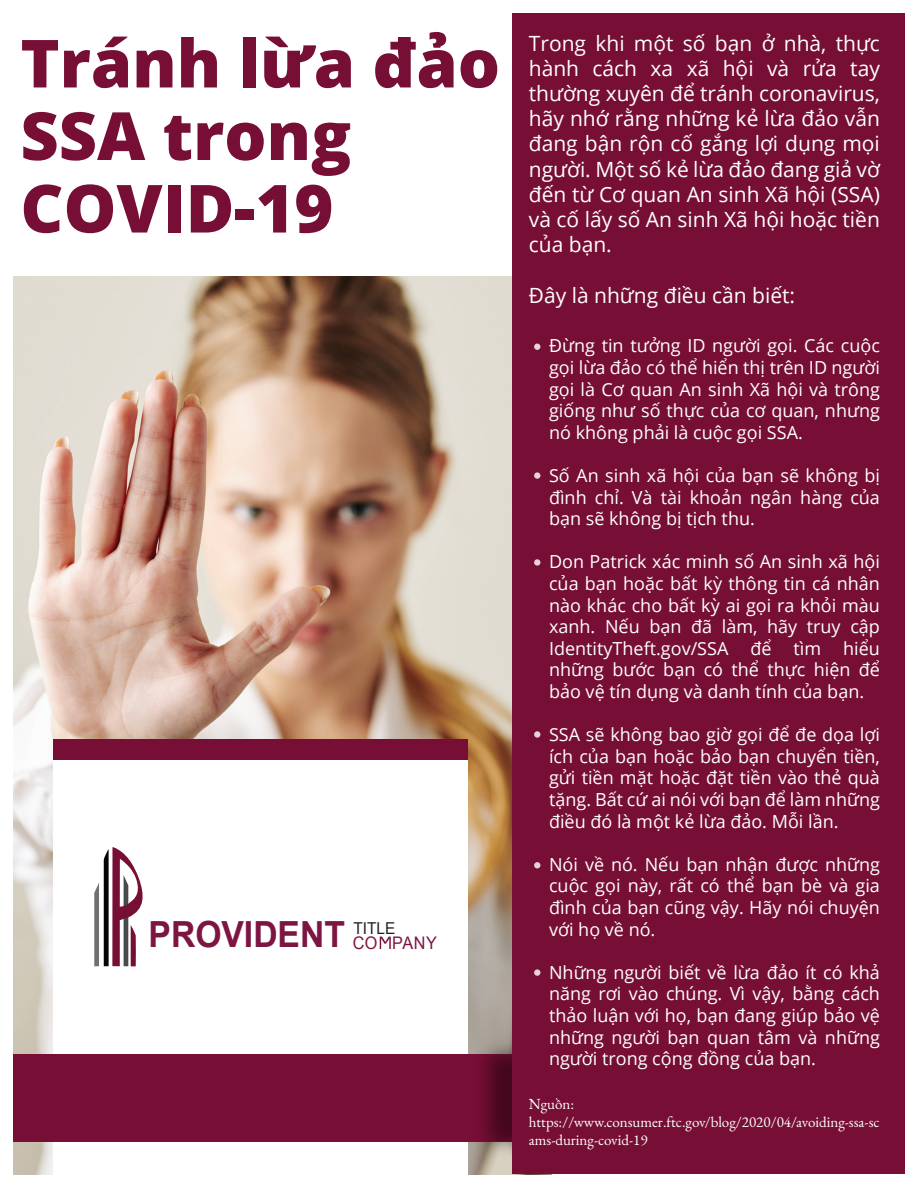
<style>
.page{position:relative;width:918px;height:1188px;background:#fff}
.page>*{position:absolute;margin:0;border:0;box-sizing:border-box;transform-origin:0 0}
.t1{font:800 66.45px/72.6px "Open Sans";color:#770e35}
.t2{font:700 36px "Arial";color:#7d1542;scale:.93 1}
.t3{font:21px/25.2px "Open Sans";color:#fff;text-align:justify}
.t4{font:18px/21.6px "Open Sans";color:#fff;text-align:justify}
.t5{font:17.4px "Arial";letter-spacing:.035em;color:#7d1542;scale:.93 1}
.t6{font:15px/18px "EB Garamond Regular 400";color:#fff}
</style>
<div class="page">
<img style="left:13px;top:276px;width:499px;height:898px">
<div style="left:53px;top:740px;width:415px;height:436px;background:#fff"></div>
<div style="left:53px;top:739px;width:415px;height:21px;background:#770e35"></div>
<div style="left:14px;top:1054px;width:513px;height:88px;background:#770e35"></div>
<img style="left:468px;top:1031px;width:44px;height:134px">
<div style="left:512px;top:13px;width:392px;height:1161px;background:#770e35"></div>
<svg style="left:380px;top:937px;width:11px;height:12px"></svg>
<svg style="left:94px;top:847px;width:49px;height:119px"></svg>
<svg style="left:534px;top:344px;width:6px;height:6px"></svg>
<div style="left:534px;top:472px;width:6px;height:7px;background:#e6d3da;border-radius:50%"></div>
<div style="left:534px;top:559px;width:6px;height:7px;background:#e6d3da;border-radius:50%"></div>
<div style="left:534px;top:731px;width:6px;height:7px;background:#e6d3da;border-radius:50%"></div>
<svg style="left:534px;top:862px;width:6px;height:6px"></svg>
<div style="left:534px;top:969px;width:6px;height:7px;background:#e6d3da;border-radius:50%"></div>
<h1 class="t1" style="left:20px;top:24px;width:481px">Tránh lừa đảo<br>SSA trong<br>COVID-19</h1>
<h2 class="t2" style="left:149px;top:911px;width:267px">PROVIDENT <sup>TITLE</sup></h2>
<p class="t5" style="left:353px;top:931px;width:92px">CO PANY</p>
<p class="t3" style="left:529px;top:30px;width:353px">Trong khi một số bạn ở nhà, thực hành cách xa xã hội và rửa tay thường xuyên để tránh coronavirus, hãy nhớ rằng những kẻ lừa đảo vẫn đang bận rộn cố gắng lợi dụng mọi người. Một số kẻ lừa đảo đang giả vờ đến từ Cơ quan An sinh Xã hội (SSA) và cố lấy số An sinh Xã hội hoặc tiền của bạn.</p>
<p class="t3" style="left:529px;top:282px;width:268px">Đây là những điều cần biết:</p>
<p class="t4" style="left:549px;top:335px;width:332px">Đừng tin tưởng ID người gọi. Các cuộc gọi lừa đảo có thể hiển thị trên ID người gọi là Cơ quan An sinh Xã hội và trông giống như số thực của cơ quan, nhưng nó không phải là cuộc gọi SSA.</p>
<p class="t4" style="left:549px;top:464px;width:332px">Số An sinh xã hội của bạn sẽ không bị đình chỉ. Và tài khoản ngân hàng của bạn sẽ không bị tịch thu.</p>
<p class="t4" style="left:549px;top:551px;width:332px">Don Patrick xác minh số An sinh xã hội của bạn hoặc bất kỳ thông tin cá nhân nào khác cho bất kỳ ai gọi ra khỏi màu xanh. Nếu bạn đã làm, hãy truy cập IdentityTheft.gov/SSA để tìm hiểu những bước bạn có thể thực hiện để bảo vệ tín dụng và danh tính của bạn.</p>
<p class="t4" style="left:549px;top:723px;width:332px">SSA sẽ không bao giờ gọi để đe dọa lợi ích của bạn hoặc bảo bạn chuyển tiền, gửi tiền mặt hoặc đặt tiền vào thẻ quà tặng. Bất cứ ai nói với bạn để làm những điều đó là một kẻ lừa đảo. Mỗi lần.</p>
<p class="t4" style="left:549px;top:853px;width:332px">Nói về nó. Nếu bạn nhận được những cuộc gọi này, rất có thể bạn bè và gia đình của bạn cũng vậy. Hãy nói chuyện với họ về nó.</p>
<p class="t4" style="left:549px;top:961px;width:332px">Những người biết về lừa đảo ít có khả năng rơi vào chúng. Vì vậy, bằng cách thảo luận với họ, bạn đang giúp bảo vệ những người bạn quan tâm và những người trong cộng đồng của bạn.</p>
<p class="t6" style="left:529px;top:1095px;width:352px">Nguồn: https://www.consumer.ftc.gov/blog/2020/04/avoiding-ssa-sc ams-during-covid-19</p>
</div>
